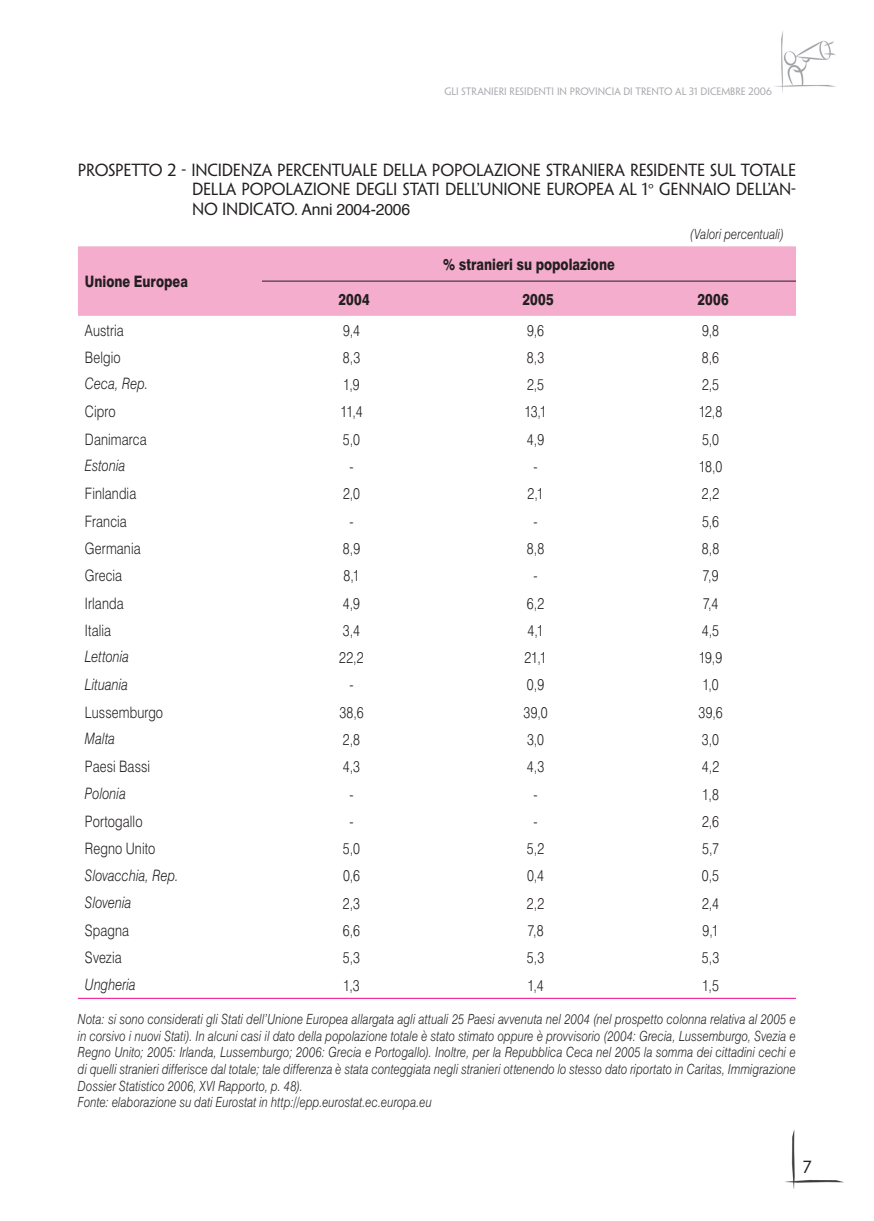
<style>
.page{position:relative;width:874px;height:1221px;background:#fff}
.page>*{position:absolute;margin:0;border:0;box-sizing:border-box;transform-origin:0 0}
.t1{font:300 15.75px "Swiss 721 BT";letter-spacing:.005em;color:#231f20;scale:.82 1}
.t2{font:15.75px/19.2px "Penumbra Flare Std";letter-spacing:-.015em;color:#231f20;text-align:right}
.t3{font:italic 300 15.75px "Swiss 721 BT";letter-spacing:.005em;color:#231f20;scale:.82 1}
.t4{font:800 15.75px "Swiss 721 BT";color:#231f20;scale:.82 1}
.t5{font:15.75px "Helvetica";letter-spacing:-.015em;color:#231f20}
.t6{font:italic 300 14px/16.6px "Swiss 721 BT";letter-spacing:.01em;color:#231f20;scale:.82 1}
.t7{font:9.62px "Penumbra Flare Std";color:#a8a9ad}
.s1{font-family:"Penumbra Flare Std"}
</style>
<div class="page">
<img style="left:785px;top:1130px;width:58px;height:58px">
<img style="left:774px;top:31px;width:62px;height:62px">
<div style="left:78px;top:246px;width:717px;height:70px;background:#f5adce"></div>
<hr style="left:78px;top:997px;width:551px;height:1px;background:#ed028c">
<hr style="left:629px;top:997px;width:166px;height:1px;background:#ed028c">
<hr style="left:262px;top:281px;width:367px;height:1px;background:#231f20">
<hr style="left:629px;top:281px;width:166px;height:1px;background:#231f20">
<p class="t7" style="left:444px;top:86px;width:329px">GLI STRANIERI RESIDENTI IN PROVINCIA DI TRENTO AL 31 DICEMBRE 2006</p>
<p class="t2" style="left:78px;top:161px;width:719px">PROSPETTO 2 - INCIDENZA PERCENTUALE DELLA POPOLAZIONE STRANIERA RESIDENTE SUL TOTALE<br>DELLA POPOLAZIONE DEGLI STATI DELL’UNIONE EUROPEA AL 1° GENNAIO DELL’AN-</p>
<p class="t5" style="left:192px;top:202px;width:219px"><span class="s1">NO INDICATO.</span> Anni 2004-2006</p>
<p class="t6" style="left:690px;top:227px;width:116px">(Valori percentuali)</p>
<p class="t4" style="left:85px;top:275px;width:127px">Unione Europea</p>
<p class="t4" style="left:443px;top:258px;width:211px">% stranieri su popolazione</p>
<p class="t4" style="left:338px;top:293px;width:39px">2004</p>
<p class="t4" style="left:522px;top:293px;width:40px">2005</p>
<p class="t4" style="left:697px;top:293px;width:40px">2006</p>
<p class="t1" style="left:85px;top:324px;width:49px">Austria</p>
<p class="t1" style="left:343px;top:324px;width:22px">9,4</p>
<p class="t1" style="left:527px;top:324px;width:22px">9,6</p>
<p class="t1" style="left:701px;top:324px;width:22px">9,8</p>
<p class="t1" style="left:85px;top:351px;width:45px">Belgio</p>
<p class="t1" style="left:343px;top:351px;width:23px">8,3</p>
<p class="t1" style="left:526px;top:351px;width:23px">8,3</p>
<p class="t1" style="left:701px;top:351px;width:22px">8,6</p>
<p class="t3" style="left:85px;top:377px;width:79px">Ceca, Rep.</p>
<p class="t1" style="left:343px;top:378px;width:22px">1,9</p>
<p class="t1" style="left:526px;top:378px;width:22px">2,5</p>
<p class="t1" style="left:701px;top:378px;width:22px">2,5</p>
<p class="t1" style="left:85px;top:405px;width:39px">Cipro</p>
<p class="t1" style="left:340px;top:405px;width:28px">11,4</p>
<p class="t1" style="left:524px;top:405px;width:29px">13,1</p>
<p class="t1" style="left:698px;top:405px;width:30px">12,8</p>
<p class="t1" style="left:85px;top:433px;width:77px">Danimarca</p>
<p class="t1" style="left:343px;top:433px;width:22px">5,0</p>
<p class="t1" style="left:526px;top:433px;width:23px">4,9</p>
<p class="t1" style="left:701px;top:433px;width:22px">5,0</p>
<p class="t3" style="left:85px;top:459px;width:51px">Estonia</p>
<p class="t1" style="left:349px;top:460px;width:7px">-</p>
<p class="t1" style="left:533px;top:460px;width:7px">-</p>
<p class="t1" style="left:698px;top:460px;width:30px">18,0</p>
<p class="t1" style="left:85px;top:487px;width:64px">Finlandia</p>
<p class="t1" style="left:343px;top:487px;width:22px">2,0</p>
<p class="t1" style="left:527px;top:487px;width:21px">2,1</p>
<p class="t1" style="left:701px;top:487px;width:23px">2,2</p>
<p class="t1" style="left:85px;top:514px;width:52px">Francia</p>
<p class="t1" style="left:349px;top:514px;width:7px">-</p>
<p class="t1" style="left:533px;top:514px;width:7px">-</p>
<p class="t1" style="left:701px;top:514px;width:22px">5,6</p>
<p class="t1" style="left:85px;top:542px;width:69px">Germania</p>
<p class="t1" style="left:343px;top:542px;width:23px">8,9</p>
<p class="t1" style="left:526px;top:542px;width:23px">8,8</p>
<p class="t1" style="left:701px;top:542px;width:23px">8,8</p>
<p class="t1" style="left:85px;top:569px;width:47px">Grecia</p>
<p class="t1" style="left:343px;top:569px;width:21px">8,1</p>
<p class="t1" style="left:533px;top:569px;width:7px">-</p>
<p class="t1" style="left:702px;top:569px;width:21px">7,9</p>
<p class="t1" style="left:85px;top:596px;width:49px">Irlanda</p>
<p class="t1" style="left:343px;top:596px;width:22px">4,9</p>
<p class="t1" style="left:526px;top:596px;width:23px">6,2</p>
<p class="t1" style="left:702px;top:596px;width:21px">7,4</p>
<p class="t1" style="left:85px;top:624px;width:33px">Italia</p>
<p class="t1" style="left:343px;top:624px;width:22px">3,4</p>
<p class="t1" style="left:527px;top:624px;width:21px">4,1</p>
<p class="t1" style="left:701px;top:624px;width:22px">4,5</p>
<p class="t3" style="left:85px;top:650px;width:55px">Lettonia</p>
<p class="t1" style="left:339px;top:651px;width:31px">22,2</p>
<p class="t1" style="left:524px;top:651px;width:29px">21,1</p>
<p class="t1" style="left:698px;top:651px;width:30px">19,9</p>
<p class="t3" style="left:85px;top:678px;width:54px">Lituania</p>
<p class="t1" style="left:349px;top:678px;width:7px">-</p>
<p class="t1" style="left:526px;top:678px;width:23px">0,9</p>
<p class="t1" style="left:702px;top:678px;width:22px">1,0</p>
<p class="t1" style="left:85px;top:705px;width:97px">Lussemburgo</p>
<p class="t1" style="left:339px;top:705px;width:31px">38,6</p>
<p class="t1" style="left:523px;top:705px;width:31px">39,0</p>
<p class="t1" style="left:698px;top:705px;width:31px">39,6</p>
<p class="t3" style="left:85px;top:732px;width:38px">Malta</p>
<p class="t1" style="left:343px;top:733px;width:22px">2,8</p>
<p class="t1" style="left:526px;top:733px;width:22px">3,0</p>
<p class="t1" style="left:701px;top:733px;width:22px">3,0</p>
<p class="t1" style="left:85px;top:760px;width:81px">Paesi Bassi</p>
<p class="t1" style="left:343px;top:760px;width:22px">4,3</p>
<p class="t1" style="left:526px;top:760px;width:23px">4,3</p>
<p class="t1" style="left:701px;top:760px;width:23px">4,2</p>
<p class="t3" style="left:85px;top:787px;width:51px">Polonia</p>
<p class="t1" style="left:349px;top:787px;width:7px">-</p>
<p class="t1" style="left:533px;top:787px;width:7px">-</p>
<p class="t1" style="left:702px;top:787px;width:22px">1,8</p>
<p class="t1" style="left:85px;top:815px;width:72px">Portogallo</p>
<p class="t1" style="left:349px;top:815px;width:7px">-</p>
<p class="t1" style="left:533px;top:815px;width:7px">-</p>
<p class="t1" style="left:701px;top:815px;width:22px">2,6</p>
<p class="t1" style="left:85px;top:842px;width:87px">Regno Unito</p>
<p class="t1" style="left:343px;top:842px;width:22px">5,0</p>
<p class="t1" style="left:526px;top:842px;width:23px">5,2</p>
<p class="t1" style="left:701px;top:842px;width:22px">5,7</p>
<p class="t3" style="left:85px;top:869px;width:115px">Slovacchia, Rep.</p>
<p class="t1" style="left:343px;top:869px;width:22px">0,6</p>
<p class="t1" style="left:527px;top:869px;width:22px">0,4</p>
<p class="t1" style="left:701px;top:869px;width:22px">0,5</p>
<p class="t3" style="left:85px;top:896px;width:58px">Slovenia</p>
<p class="t1" style="left:343px;top:896px;width:22px">2,3</p>
<p class="t1" style="left:526px;top:896px;width:23px">2,2</p>
<p class="t1" style="left:701px;top:896px;width:22px">2,4</p>
<p class="t1" style="left:85px;top:924px;width:55px">Spagna</p>
<p class="t1" style="left:343px;top:924px;width:22px">6,6</p>
<p class="t1" style="left:527px;top:924px;width:21px">7,8</p>
<p class="t1" style="left:702px;top:924px;width:21px">9,1</p>
<p class="t1" style="left:85px;top:951px;width:46px">Svezia</p>
<p class="t1" style="left:342px;top:951px;width:23px">5,3</p>
<p class="t1" style="left:526px;top:951px;width:23px">5,3</p>
<p class="t1" style="left:701px;top:951px;width:23px">5,3</p>
<p class="t3" style="left:85px;top:978px;width:64px">Ungheria</p>
<p class="t1" style="left:343px;top:978px;width:22px">1,3</p>
<p class="t1" style="left:527px;top:978px;width:21px">1,4</p>
<p class="t1" style="left:702px;top:978px;width:22px">1,5</p>
<p class="t6" style="left:78px;top:1011px;width:876px">Nota: si sono considerati gli Stati dell’Unione Europea allargata agli attuali 25 Paesi avvenuta nel 2004 (nel prospetto colonna relativa al 2005 e in corsivo i nuovi Stati). In alcuni casi il dato della popolazione totale è stato stimato oppure è provvisorio (2004: Grecia, Lussemburgo, Svezia e Regno Unito; 2005: Irlanda, Lussemburgo; 2006: Grecia e Portogallo). Inoltre, per la Repubblica Ceca nel 2005 la somma dei cittadini cechi e di quelli stranieri differisce dal totale; tale differenza è stata conteggiata negli stranieri ottenendo lo stesso dato riportato in Caritas, Immigrazione Dossier Statistico 2006, XVI Rapporto, p. 48).<br>Fonte: elaborazione su dati Eurostat in http://epp.eurostat.ec.europa.eu</p>
<p class="t2" style="left:802px;top:1157px;width:10px">7</p>
</div>
